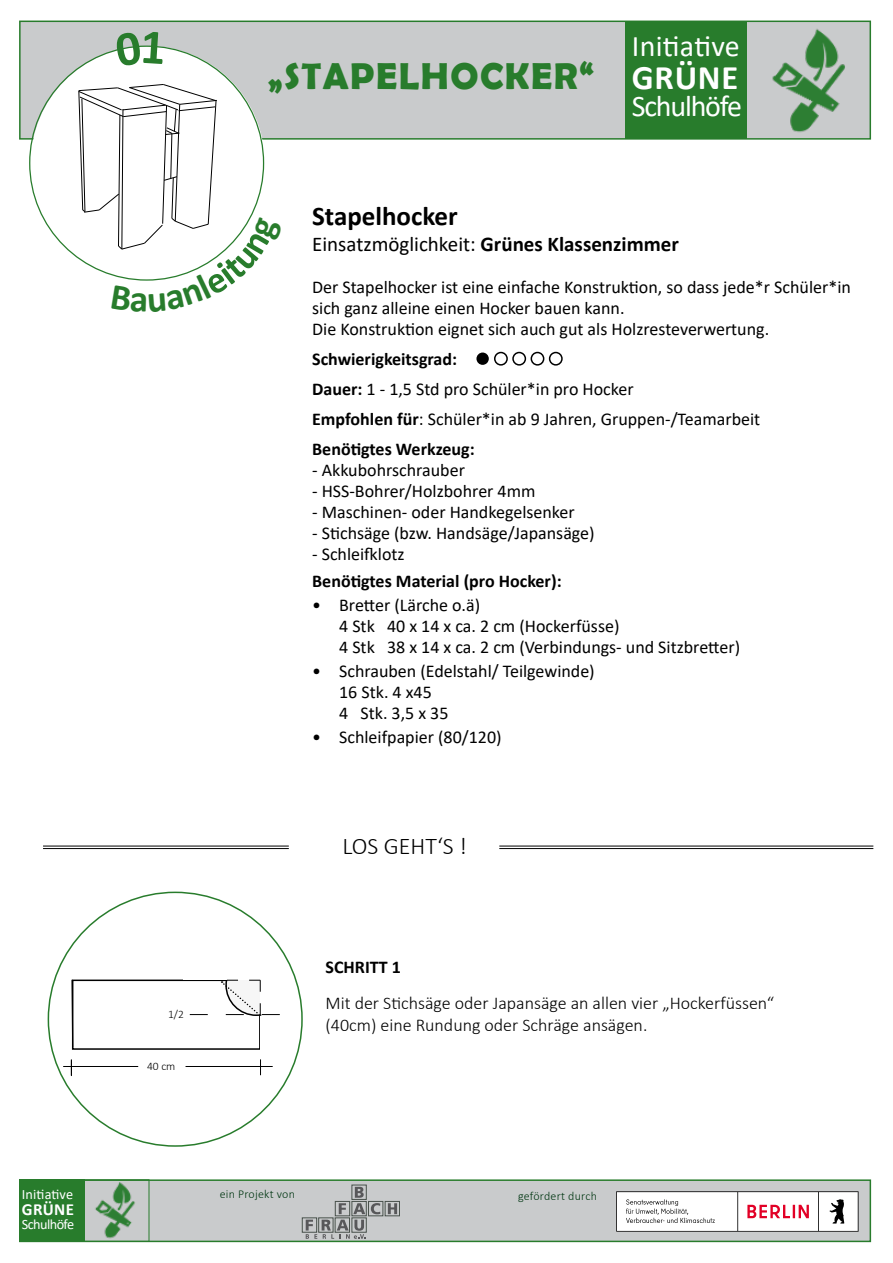
<style>
.page{position:relative;width:893px;height:1263px;background:#fff}
.page>*{position:absolute;margin:0;border:0;box-sizing:border-box;transform-origin:0 0}
.t1{font:700 37.5px "Berlin Sans FB Demi";letter-spacing:.04em;color:#287c2c}
.t2{font:700 34.5px "Calibri";letter-spacing:.02em;color:#fff}
.t3{font:30px "Calibri";letter-spacing:-.04em;color:#fff}
.t4{font:700 27px "Calibri";color:#000}
.t5{font:300 24px "Calibri";color:#000}
.t6{font:21px "Calibri";color:#000}
.t7{font:18px/21px "Calibri";color:#000}
.t8{font:300 18px/21.6px "Calibri";color:#000}
.t9{font:700 18px "Calibri";color:#000}
.t10{font:700 16.95px "Calibri";letter-spacing:.02em;color:#fff}
.t11{font:14.25px "Calibri";letter-spacing:-.04em;color:#fff}
.t12{font:300 12px "Calibri";letter-spacing:.02em;color:#003611}
.t13{font:300 11.55px "Calibri";color:#000}
.s1{font-weight:700}
</style>
<div class="page">
<div style="left:19px;top:21px;width:852px;height:119px;background:#c9cbcc;border:2px solid #287c2c"></div>
<div style="left:626px;top:22px;width:121px;height:116px;background:#287c2c"></div>
<img style="left:754px;top:21px;width:102px;height:119px">
<svg style="left:71px;top:979px;width:1px;height:69px"></svg>
<div style="left:72px;top:979px;width:189px;height:71px;border:2px solid #000"></div>
<div style="left:183px;top:948px;width:108px;height:32px;background:#fff"></div>
<div style="left:260px;top:974px;width:36px;height:79px;background:#fff"></div>
<svg style="left:260px;top:1059px;width:1px;height:16px"></svg>
<hr style="left:63px;top:1066px;width:75px;height:1px;background:#000">
<hr style="left:186px;top:1066px;width:87px;height:1px;background:#000">
<svg style="left:71px;top:1059px;width:1px;height:17px"></svg>
<hr style="left:499px;top:846px;width:374px;height:1px;background:#000">
<hr style="left:499px;top:848px;width:374px;height:1px;background:#000">
<hr style="left:43px;top:846px;width:246px;height:1px;background:#000">
<hr style="left:43px;top:848px;width:246px;height:1px;background:#000">
<svg style="left:190px;top:980px;width:90px;height:36px"></svg>
<div style="left:31px;top:46px;width:234px;height:234px;background:#fff;border-radius:50%"></div>
<div style="left:476px;top:352px;width:13px;height:13px;background:#000;border-radius:50%"></div>
<div style="left:494px;top:352px;width:14px;height:14px;border:2px solid #000;border-radius:50%"></div>
<div style="left:512px;top:352px;width:14px;height:14px;border:2px solid #000;border-radius:50%"></div>
<div style="left:531px;top:352px;width:13px;height:14px;border:2px solid #000;border-radius:50%"></div>
<div style="left:549px;top:352px;width:14px;height:14px;border:2px solid #000;border-radius:50%"></div>
<div style="left:19px;top:1179px;width:852px;height:63px;background:#c9cbcc;border:2px solid #287c2c"></div>
<svg style="left:616px;top:1191px;width:242px;height:41px;background:#e3dadc"></svg>
<div style="left:385px;top:1201px;width:15px;height:15px;border:1px solid #49524c"></div>
<div style="left:302px;top:1217px;width:15px;height:16px;border:1px solid #49524c"></div>
<svg style="left:306px;top:1184px;width:91px;height:55px"></svg>
<div style="left:84px;top:1179px;width:65px;height:63px;border:1px solid #287c2c"></div>
<div style="left:19px;top:1179px;width:66px;height:63px;background:#287c2c"></div>
<img style="left:85px;top:1181px;width:55px;height:61px">
<svg style="left:115px;top:45px;width:49px;height:7px"></svg>
<svg style="left:78px;top:84px;width:204px;height:197px"></svg>
<h1 class="t1" style="left:267px;top:55px;width:328px">„STAPELHOCKER“</h1>
<h3 class="t3" style="left:632px;top:25px;width:109px">Initiative</h3>
<h2 class="t2" style="left:632px;top:53px;width:108px">GRÜNE</h2>
<h3 class="t3" style="left:632px;top:85px;width:112px">Schulhöfe</h3>
<h3 class="t4" style="left:312px;top:197px;width:147px">Stapelhocker</h3>
<p class="t6" style="left:312px;top:229px;width:368px">Einsatzmöglichkeit: <span class="s1">Grünes Klassenzimmer</span></p>
<p class="t7" style="left:312px;top:276px;width:540px">Der Stapelhocker ist eine einfache Konstruktion, so dass jede*r Schüler*in sich ganz alleine einen Hocker bauen kann.<br>Die Konstruktion eignet sich auch gut als Holzresteverwertung.</p>
<p class="t7" style="left:312px;top:343px;width:450px;line-height:30px"><span class="s1">Schwierigkeitsgrad:<br>Dauer:</span> 1 - 1,5 Std pro Schüler*in pro Hocker<br><span class="s1">Empfohlen für</span>: Schüler*in ab 9 Jahren, Gruppen-/Teamarbeit <span class="s1">Benötigtes Werkzeug:</span></p>
<p class="t7" style="left:312px;top:459px;width:154px">- Akkubohrschrauber</p>
<p class="t7" style="left:312px;top:480px;width:225px">- HSS-Bohrer/Holzbohrer 4mm</p>
<p class="t7" style="left:312px;top:501px;width:264px">- Maschinen- oder Handkegelsenker</p>
<p class="t7" style="left:312px;top:522px;width:284px">- Stichsäge (bzw. Handsäge/Japansäge)</p>
<p class="t7" style="left:312px;top:543px;width:94px">- Schleifklotz</p>
<p class="t9" style="left:312px;top:568px;width:251px">Benötigtes Material (pro Hocker):</p>
<p class="t7" style="left:339px;top:594px;width:402px;text-indent:-27px">• Bretter (Lärche o.ä)<br>4 Stk 40 x 14 x ca. 2 cm (Hockerfüsse)<br>4 Stk 38 x 14 x ca. 2 cm (Verbindungs- und Sitzbretter)</p>
<p class="t7" style="left:339px;top:660px;width:257px;text-indent:-27px">• Schrauben (Edelstahl/ Teilgewinde)<br>16 Stk. 4 x45<br>4 Stk. 3,5 x 35</p>
<p class="t7" style="left:312px;top:726px;width:191px">• Schleifpapier (80/120)</p>
<p class="t13" style="left:168px;top:1007px;width:17px">1/2</p>
<p class="t13" style="left:147px;top:1058px;width:30px">40 cm</p>
<h3 class="t5" style="left:342px;top:831px;width:126px">LOS GEHT‘S !</h3>
<p class="t9" style="left:325px;top:954px;width:77px">SCHRITT 1</p>
<p class="t8" style="left:325px;top:992px;width:450px">Mit der Stichsäge oder Japansäge an allen vier „Hockerfüssen“ (40cm) eine Rundung oder Schräge ansägen.</p>
<p class="t11" style="left:22px;top:1184px;width:53px">Initiative</p>
<p class="t12" style="left:220px;top:1186px;width:77px">ein Projekt von</p>
<p class="t12" style="left:518px;top:1189px;width:80px">gefördert durch</p>
<p class="t10" style="left:22px;top:1197px;width:54px">GRÜNE</p>
<p class="t11" style="left:22px;top:1214px;width:54px">Schulhöfe</p>
</div>
